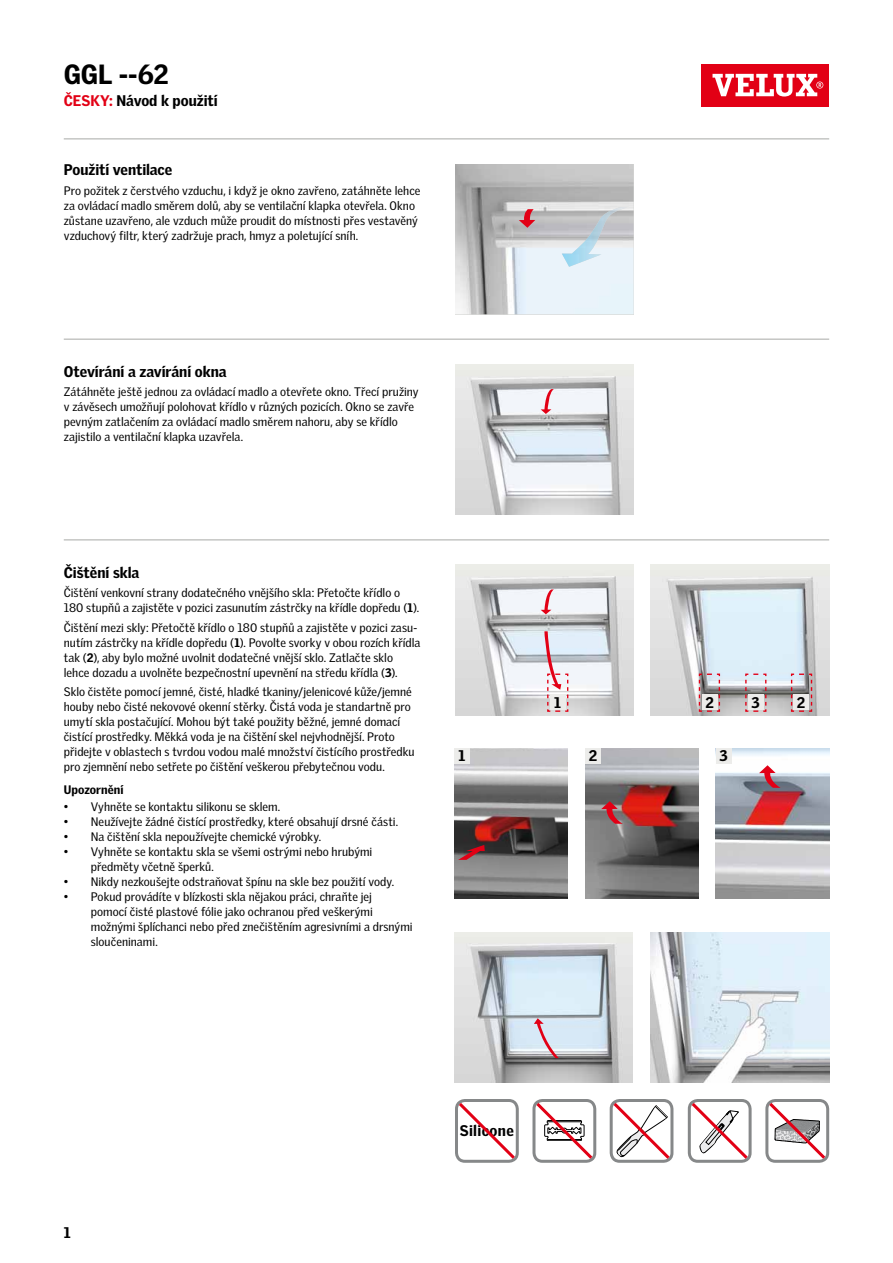
<style>
.page{position:relative;width:893px;height:1263px;background:#fff}
.page>*{position:absolute;margin:0;border:0;box-sizing:border-box;transform-origin:0 0}
.t1{font:900 27px "Velux Gothic";color:#000}
.t2{font:900 15px "Velux Gothic";letter-spacing:-.005em;color:#000}
.t3{font:900 15px "Velux Gothic";letter-spacing:.025em;color:#000}
.t4{font:12px/15px "Velux Gothic";letter-spacing:.005em;color:#000}
.t5{font:900 12px "Velux Gothic";letter-spacing:.005em;color:#000}
.s1{color:#e20015}
.s2{font-weight:900}
</style>
<div class="page">
<img style="left:716px;top:748px;width:113px;height:151px">
<img style="left:454px;top:748px;width:114px;height:151px">
<img style="left:455px;top:364px;width:179px;height:151px">
<svg style="left:541px;top:389px;width:13px;height:25px"></svg>
<img style="left:455px;top:164px;width:179px;height:150px">
<img style="left:562px;top:207px;width:66px;height:60px">
<svg style="left:519px;top:209px;width:16px;height:19px"></svg>
<img style="left:651px;top:932px;width:178px;height:150px">
<div style="left:702px;top:64px;width:127px;height:42px;background:#e20015"></div>
<svg style="left:712px;top:74px;width:111px;height:23px"></svg>
<div style="left:455px;top:1099px;width:64px;height:64px;border:3px solid #868889;border-radius:9px"></div>
<svg style="left:456px;top:1100px;width:62px;height:62px"></svg>
<div style="left:688px;top:1099px;width:64px;height:64px;border:3px solid #868889;border-radius:9px"></div>
<svg style="left:688px;top:1100px;width:63px;height:62px"></svg>
<div style="left:610px;top:1099px;width:63px;height:64px;border:3px solid #868889;border-radius:9px"></div>
<svg style="left:610px;top:1100px;width:63px;height:62px"></svg>
<div style="left:765px;top:1099px;width:64px;height:64px;border:3px solid #868889;border-radius:9px"></div>
<svg style="left:766px;top:1100px;width:62px;height:62px"></svg>
<div style="left:532px;top:1099px;width:64px;height:64px;border:3px solid #868889;border-radius:9px"></div>
<svg style="left:533px;top:1100px;width:63px;height:62px"></svg>
<div style="left:716px;top:748px;width:15px;height:16px;background:#ececea"></div>
<div style="left:454px;top:748px;width:16px;height:16px;background:#ececea"></div>
<img style="left:651px;top:565px;width:178px;height:150px">
<svg style="left:698px;top:673px;width:23px;height:39px"></svg>
<svg style="left:744px;top:673px;width:23px;height:39px"></svg>
<svg style="left:790px;top:673px;width:23px;height:39px"></svg>
<div style="left:702px;top:695px;width:15px;height:15px;background:#ececea"></div>
<div style="left:748px;top:695px;width:15px;height:15px;background:#ececea"></div>
<div style="left:793px;top:695px;width:16px;height:15px;background:#ececea"></div>
<img style="left:454px;top:932px;width:179px;height:150px">
<img style="left:585px;top:748px;width:114px;height:151px">
<div style="left:585px;top:748px;width:16px;height:16px;background:#ececea"></div>
<img style="left:455px;top:565px;width:179px;height:150px">
<svg style="left:541px;top:589px;width:13px;height:25px"></svg>
<svg style="left:544px;top:631px;width:25px;height:81px"></svg>
<div style="left:550px;top:695px;width:15px;height:15px;background:#ececea"></div>
<svg style="left:534px;top:1018px;width:25px;height:40px"></svg>
<svg style="left:601px;top:801px;width:22px;height:23px"></svg>
<svg style="left:759px;top:765px;width:22px;height:23px"></svg>
<svg style="left:458px;top:845px;width:27px;height:15px"></svg>
<hr style="left:64px;top:338px;width:765px;height:2px;background:#c5c6c4">
<hr style="left:64px;top:539px;width:765px;height:2px;background:#c5c6c4">
<hr style="left:64px;top:138px;width:765px;height:2px;background:#c5c6c4">
<h1 class="t1" style="left:64px;top:57px;width:106px">GGL --62</h1>
<p class="t2" style="left:64px;top:91px;width:155px"><span class="s1">ČESKY:</span> Návod k použití</p>
<p class="t2" style="left:64px;top:160px;width:110px">Použití ventilace</p>
<p class="t4" style="left:64px;top:183px;width:358px">Pro požitek z čerstvého vzduchu, i když je okno zavřeno, zatáhněte lehce za ovládací madlo směrem dolů, aby se ventilační klapka otevřela. Okno zůstane uzavřeno, ale vzduch může proudit do místnosti přes vestavěný vzduchový filtr, který zadržuje prach, hmyz a poletující sníh.</p>
<p class="t2" style="left:64px;top:362px;width:164px">Otevírání a zavírání okna</p>
<p class="t4" style="left:64px;top:384px;width:356px">Zátáhněte ještě jednou za ovládací madlo a otevřete okno. Třecí pružiny v závěsech umožňují polohovat křídlo v různých pozicích. Okno se zavře pevným zatlačením za ovládací madlo směrem nahoru, aby se křídlo zajistilo a ventilační klapka uzavřela.</p>
<p class="t2" style="left:64px;top:563px;width:77px">Čištění skla</p>
<p class="t4" style="left:64px;top:585px;width:357px">Čištění venkovní strany dodatečného vnějšího skla: Přetočte křídlo o<br>180 stupňů a zajistěte v pozici zasunutím zástrčky na křídle dopředu (<span class="s2">1</span>).</p>
<p class="t4" style="left:64px;top:620px;width:358px">Čištění mezi skly: Přetočtě křídlo o 180 stupňů a zajistěte v pozici zasu&shy;nutím zástrčky na křídle dopředu (<span class="s2">1</span>). Povolte svorky v obou rozích křídla tak (<span class="s2">2</span>), aby bylo možné uvolnit dodatečné vnější sklo. Zatlačte sklo lehce dozadu a uvolněte bezpečnostní upevnění na středu křídla (<span class="s2">3</span>).</p>
<p class="t4" style="left:64px;top:684px;width:352px">Sklo čistěte pomocí jemné, čisté, hladké tkaniny/jelenicové kůže/jemné houby nebo čisté nekovové okenní stěrky. Čistá voda je standartně pro umytí skla postačující. Mohou být také použity běžné, jemné domací čistící prostředky. Měkká voda je na čištění skel nejvhodnější. Proto přidejte v oblastech s tvrdou vodou malé množství čistícího prostředku pro zjemnění nebo setřete po čištění veškerou přebytečnou vodu.</p>
<p class="t5" style="left:64px;top:782px;width:61px">Upozornění</p>
<p class="t4" style="left:64px;top:799px;width:218px">• Vyhněte se kontaktu silikonu se sklem.</p>
<p class="t4" style="left:64px;top:814px;width:336px">• Neužívejte žádné čistící prostředky, které obsahují drsné části.</p>
<p class="t4" style="left:64px;top:829px;width:259px">• Na čištění skla nepoužívejte chemické výrobky.</p>
<p class="t4" style="left:91px;top:844px;width:283px;text-indent:-27px">• Vyhněte se kontaktu skla se všemi ostrými nebo hrubými předměty včetně šperků.</p>
<p class="t4" style="left:64px;top:874px;width:332px">• Nikdy nezkoušejte odstraňovat špínu na skle bez použití vody.</p>
<p class="t4" style="left:91px;top:889px;width:323px;text-indent:-27px">• Pokud provádíte v blízkosti skla nějakou práci, chraňte jej<br>pomocí čisté plastové fólie jako ochranou před veškerými možnými šplíchanci nebo před znečištěním agresivními a drsnými sloučeninami.</p>
<p class="t2" style="left:554px;top:693px;width:8px">1</p>
<p class="t2" style="left:705px;top:693px;width:10px">2</p>
<p class="t2" style="left:752px;top:693px;width:10px">3</p>
<p class="t2" style="left:797px;top:693px;width:10px">2</p>
<p class="t2" style="left:459px;top:746px;width:8px">1</p>
<p class="t2" style="left:719px;top:746px;width:10px">3</p>
<p class="t2" style="left:589px;top:746px;width:10px">2</p>
<p class="t2" style="left:64px;top:1222px;width:8px">1</p>
<p class="t3" style="left:460px;top:1121px;width:56px">Silicone</p>
</div>
